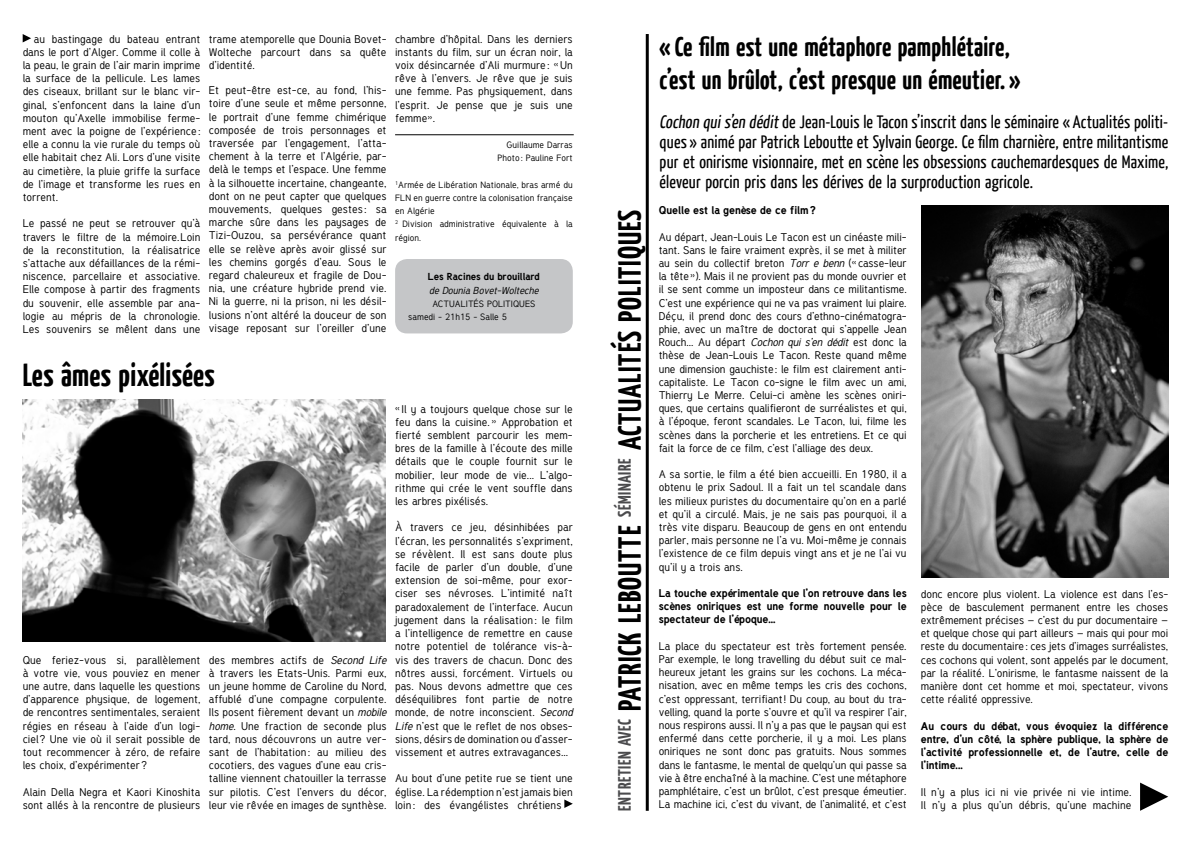
<style>
.page{position:relative;width:1191px;height:842px;background:#fff}
.page>*{position:absolute;margin:0;border:0;box-sizing:border-box;transform-origin:0 0}
.t1{font:700 32px "Yanone Kaffeesatz";letter-spacing:.03em;color:#000}
.t2{font:700 32px "Yanone Kaffeesatz";letter-spacing:.01em;color:#000}
.t3{font:700 27px/32.4px "Yanone Kaffeesatz";letter-spacing:.01em;color:#000}
.t4{font:18px/20px "Yanone Kaffeesatz";letter-spacing:.01em;color:#000;text-align:justify}
.t5{font:11px/13.2px "Tuffy";color:#000;text-align:justify}
.t6{font:700 11px/13.2px "Tuffy";color:#000;text-align:justify}
.t7{font:700 10px "Tuffy";color:#000}
.t8{font:italic 10px "Tuffy";color:#000}
.t9{font:9px/13.2px "Tuffy";color:#000}
.s1{font-style:italic}
</style>
<div class="page">
<svg style="left:23px;top:34px;width:8px;height:8px"></svg>
<svg style="left:564px;top:799px;width:9px;height:9px"></svg>
<hr style="left:646px;top:34px;width:3px;height:777px;background:#000">
<svg style="left:1140px;top:782px;width:28px;height:29px"></svg>
<hr style="left:395px;top:134px;width:179px;height:1px;background:#000">
<img style="left:921px;top:206px;width:247px;height:372px">
<div style="left:395px;top:259px;width:178px;height:74px;background:#c5c6c8;border-radius:12px"></div>
<img style="left:23px;top:399px;width:363px;height:243px">
<p class="t5" style="left:23px;top:32px;width:179px;text-indent:11px">au bastingage du bateau entrant dans le port d’Alger. Comme il colle à la peau, le grain de l’air marin imprime la surface de la pellicule. Les lames des ciseaux, brillant sur le blanc vir&shy;ginal, s’enfoncent dans la laine d’un mouton qu’Axelle immobilise ferme&shy;ment avec la poigne de l’expérience: elle a connu la vie rurale du temps où elle habitait chez Ali. Lors d’une visite au cimetière, la pluie griffe la surface de l’image et transforme les rues en torrent.</p>
<p class="t5" style="left:23px;top:217px;width:179px">Le passé ne peut se retrouver qu’à travers le filtre de la mémoire.Loin de la reconstitution, la réalisatrice s’attache aux défaillances de la rémi&shy;niscence, parcellaire et associative.<br>Elle compose à partir des fragments du souvenir, elle assemble par ana&shy;logie au mépris de la chronologie.<br>Les souvenirs se mêlent dans une</p>
<p class="t5" style="left:209px;top:32px;width:179px">trame atemporelle que Dounia Bovet-Wolteche parcourt dans sa quête d’identité.</p>
<p class="t5" style="left:209px;top:83px;width:179px">Et peut-être est-ce, au fond, l’his&shy;toire d’une seule et même personne, le portrait d’une femme chimérique composée de trois personnages et traversée par l’engagement, l’atta&shy;chement à la terre et l’Algérie, par&shy;delà le temps et l’espace. Une femme à la silhouette incertaine, changeante, dont on ne peut capter que quelques mouvements, quelques gestes : sa marche sûre dans les paysages de Tizi-Ouzou, sa persévérance quant elle se relève après avoir glissé sur les chemins gorgés d’eau. Sous le regard chaleureux et fragile de Dou&shy;nia, une créature hybride prend vie.<br>Ni la guerre, ni la prison, ni les désil&shy;lusions n’ont altéré la douceur de son visage reposant sur l’oreiller d’une</p>
<p class="t5" style="left:395px;top:32px;width:179px">chambre d’hôpital. Dans les derniers instants du film, sur un écran noir, la voix désincarnée d’Ali murmure: «Un rêve à l’envers. Je rêve que je suis une femme. Pas physiquement, dans l’esprit. Je pense que je suis une femme».</p>
<p class="t9" style="left:497px;top:138px;width:77px;text-align:right">Guillaume Darras<br>Photo: Pauline Fort</p>
<p class="t9" style="left:395px;top:178px;width:179px"><sup>1</sup>Armée de Libération Nationale, bras armé du<br>FLN en guerre contre la colonisation française en Algérie<br><sup>2</sup> Division administrative équivalente à la région.</p>
<p class="t7" style="left:428px;top:270px;width:113px">Les Racines du brouillard</p>
<p class="t8" style="left:429px;top:284px;width:111px">de Dounia Bovet-Wolteche</p>
<p class="t9" style="left:408px;top:297px;width:129px;text-indent:24px">ACTUALITÉS POLITIQUES samedi - 21h15 - Salle 5</p>
<h1 class="t2" style="left:23px;top:354px;width:193px">Les âmes pixélisées</h1>
<p class="t5" style="left:23px;top:653px;width:179px">Que feriez-vous si, parallèlement à votre vie, vous pouviez en mener une autre, dans laquelle les questions d’apparence physique, de logement, de rencontres sentimentales, seraient régies en réseau à l’aide d’un logi&shy;ciel? Une vie où il serait possible de tout recommencer à zéro, de refaire les choix, d’expérimenter?</p>
<p class="t5" style="left:23px;top:785px;width:179px">Alain Della Negra et Kaori Kinoshita sont allés à la rencontre de plusieurs</p>
<p class="t5" style="left:395px;top:402px;width:179px">« Il y a toujours quelque chose sur le feu dans la cuisine. » Approbation et fierté semblent parcourir les mem&shy;bres de la famille à l’écoute des mille détails que le couple fournit sur le mobilier, leur mode de vie... L’algo&shy;rithme qui crée le vent souffle dans les arbres pixélisés.</p>
<p class="t5" style="left:395px;top:521px;width:179px">À travers ce jeu, désinhibées par l’écran, les personnalités s’expriment, se révèlent. Il est sans doute plus facile de parler d’un double, d’une extension de soi-même, pour exor&shy;ciser ses névroses. L’intimité naît paradoxalement de l’interface. Aucun jugement dans la réalisation: le film a l’intelligence de remettre en cause notre potentiel de tolérance vis-à&shy;vis des travers de chacun. Donc des nôtres aussi, forcément. Virtuels ou pas. Nous devons admettre que ces déséquilibres font partie de notre monde, de notre inconscient. <span class="s1">Second Life</span> n’est que le reflet de nos obses&shy;sions, désirs de domination ou d’asser&shy;vissement et autres extravagances...</p>
<p class="t5" style="left:395px;top:771px;width:179px">Au bout d’une petite rue se tient une église. La rédemption n’est jamais bien loin: des évangélistes chrétiens</p>
<p class="t5" style="left:209px;top:653px;width:179px">des membres actifs de <span class="s1">Second Life </span>à travers les Etats-Unis. Parmi eux, un jeune homme de Caroline du Nord, affublé d’une compagne corpulente.<br>Ils posent fièrement devant un <span class="s1">mobile home</span>. Une fraction de seconde plus tard, nous découvrons un autre ver&shy;sant de l’habitation: au milieu des cocotiers, des vagues d’une eau cris&shy;talline viennent chatouiller la terrasse sur pilotis. C’est l’envers du décor, leur vie rêvée en images de synthèse.</p>
<h1 class="t1" style="left:609px;top:811px;width:603px;rotate:-90deg"><sup>ENTRETIEN</sup> <sup>AVEC</sup> PATRICK LEBOUTTE <sup>SÉMINAIRE</sup> ACTUALITÉS POLITIQUES</h1>
<h2 class="t3" style="left:659px;top:29px;width:362px">« Ce film est une métaphore pamphlétaire, c’est un brûlot, c’est presque un émeutier. »</h2>
<p class="t4" style="left:659px;top:111px;width:510px">Cochon quis’en dédit de Jean-Louis le Tacon s’inscrit dans le séminaire « Actualités politi&shy;ques » animé par Patrick Leboutte et Sylvain George. Ce film charnière, entre militantisme pur et onirisme visionnaire, met en scène les obsessions cauchemardesques de Maxime, éleveur porcin pris dans les dérives de la surproduction agricole.</p>
<p class="t6" style="left:658px;top:203px;width:158px">Quelle est la genèse de ce film?</p>
<p class="t5" style="left:658px;top:230px;width:249px">Au départ, Jean-Louis Le Tacon est un cinéaste mili&shy;tant. Sans le faire vraiment exprès, il se met à militer au sein du collectif breton <span class="s1">Torr e benn</span> («casse-leur la tête»). Mais il ne provient pas du monde ouvrier et il se sent comme un imposteur dans ce militantisme.<br>C’est une expérience qui ne va pas vraiment lui plaire.<br>Déçu, il prend donc des cours d’ethno-cinématogra&shy;phie, avec un maître de doctorat qui s’appelle Jean Rouch... Au départ <span class="s1">Cochon qui s’en dédit</span> est donc la thèse de Jean-Louis Le Tacon. Reste quand même une dimension gauchiste: le film est clairement anti&shy;capitaliste. Le Tacon co-signe le film avec un ami, Thierry Le Merre. Celui-ci amène les scènes oniri&shy;ques, que certains qualifieront de surréalistes et qui, à l’époque, feront scandales. Le Tacon, lui, filme les scènes dans la porcherie et les entretiens. Et ce qui fait la force de ce film, c’est l’alliage des deux.</p>
<p class="t5" style="left:658px;top:467px;width:249px">A sa sortie, le film a été bien accueilli. En 1980, il a obtenu le prix Sadoul. Il a fait un tel scandale dans les milieux puristes du documentaire qu’on en a parlé et qu’il a circulé. Mais, je ne sais pas pourquoi, il a très vite disparu. Beaucoup de gens en ont entendu parler, mais personne ne l’a vu. Moi-même je connais l’existence de ce film depuis vingt ans et je ne l’ai vu qu’il y a trois ans.</p>
<p class="t6" style="left:658px;top:586px;width:249px">La touche expérimentale que l’on retrouve dans les scènes oniriques est une forme nouvelle pour le spectateur de l’époque...</p>
<p class="t5" style="left:658px;top:639px;width:249px">La place du spectateur est très fortement pensée.<br>Par exemple, le long travelling du début suit ce mal&shy;heureux jetant les grains sur les cochons. La méca&shy;nisation, avec en même temps les cris des cochons, c’est oppressant, terrifiant! Du coup, au bout du tra&shy;velling, quand la porte s’ouvre et qu’il va respirer l’air, nous respirons aussi. Il n’y a pas que le paysan qui est enfermé dans cette porcherie, il y a moi. Les plans oniriques ne sont donc pas gratuits. Nous sommes dans le fantasme, le mental de quelqu’un qui passe sa vie à être enchaîné à la machine. C’est une métaphore pamphlétaire, c’est un brûlot, c’est presque émeutier.<br>La machine ici, c’est du vivant, de l’animalité, et c’est</p>
<p class="t5" style="left:921px;top:587px;width:249px">donc encore plus violent. La violence est dans l’es&shy;pèce de basculement permanent entre les choses extrêmement précises — c’est du pur documentaire — et quelque chose qui part ailleurs — mais qui pour moi reste du documentaire: ces jets d’images surréalistes, ces cochons qui volent, sont appelés par le document, par la réalité. L’onirisme, le fantasme naissent de la manière dont cet homme et moi, spectateur, vivons cette réalité oppressive.</p>
<p class="t6" style="left:921px;top:719px;width:249px">Au cours du débat, vous évoquiez la différence entre, d’un côté, la sphère publique, la sphère de l’activité professionnelle et, de l’autre, celle de l’intime...</p>
<p class="t5" style="left:921px;top:785px;width:212px">Il n’y a plus ici ni vie privée ni vie intime.<br>Il n’y a plus qu’un débris, qu’une machine</p>
</div>
